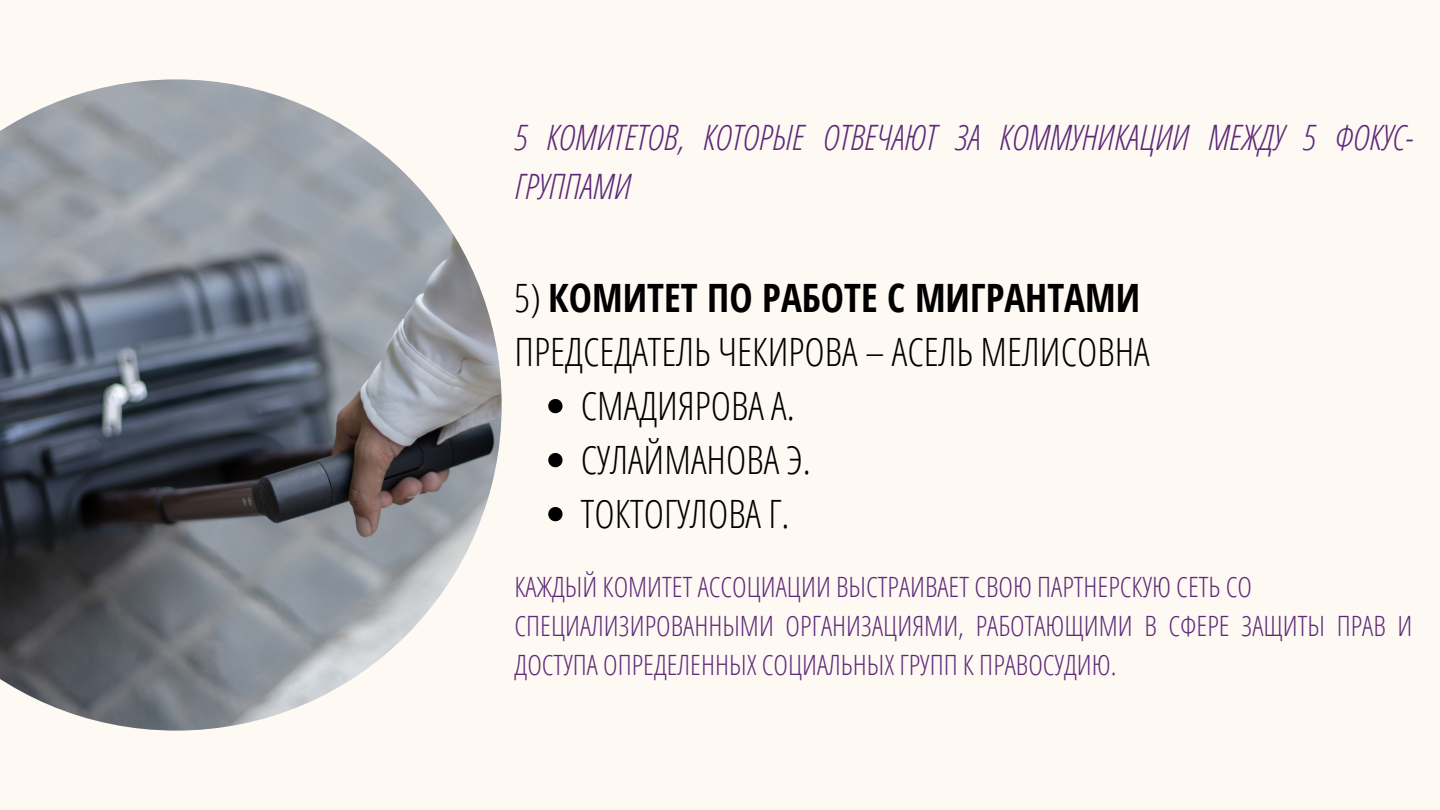
<style>
.page{position:relative;width:1440px;height:810px;background:#fff9f3}
.page>*{position:absolute;margin:0;border:0;box-sizing:border-box;transform-origin:0 0}
.t1{font:300 39.1px "Open Sans Condensed";color:#000}
.t2{font:700 39.1px "Open Sans Condensed";color:#000}
.t3{font:italic 300 35px/48.8px "Open Sans Condensed";color:#5d2a79}
.t4{font:300 28px/39px "Open Sans Condensed";color:#5d2a79}
.s1{font-weight:300}
</style>
<div class="page">
<svg style="left:548px;top:399px;width:15px;height:14px"></svg>
<svg style="left:548px;top:453px;width:15px;height:14px"></svg>
<svg style="left:548px;top:507px;width:15px;height:14px"></svg>
<img style="left:0;top:79px;width:502px;height:652px">
<p class="t3" style="left:515px;top:112px;width:900px">5 КОМИТЕТОВ, КОТОРЫЕ ОТВЕЧАЮТ ЗА КОММУНИКАЦИИ МЕЖДУ 5 ФОКУС-<br>ГРУППАМИ</p>
<p class="t2" style="left:515px;top:270px;width:627px"><span class="s1">5)</span> КОМИТЕТ ПО РАБОТЕ С МИГРАНТАМИ</p>
<p class="t1" style="left:515px;top:324px;width:637px">ПРЕДСЕДАТЕЛЬ ЧЕКИРОВА – АСЕЛЬ МЕЛИСОВНА</p>
<p class="t1" style="left:581px;top:378px;width:215px">СМАДИЯРОВА А.</p>
<p class="t1" style="left:581px;top:432px;width:232px">СУЛАЙМАНОВА Э.</p>
<p class="t1" style="left:581px;top:486px;width:210px">ТОКТОГУЛОВА Г.</p>
<p class="t4" style="left:515px;top:567px;width:739px">КАЖДЫЙ КОМИТЕТ АССОЦИАЦИИ ВЫСТРАИВАЕТ СВОЮ ПАРТНЕРСКУЮ СЕТЬ СО</p>
<p class="t4" style="left:515px;top:606px;width:899px">СПЕЦИАЛИЗИРОВАННЫМИ ОРГАНИЗАЦИЯМИ, РАБОТАЮЩИМИ В СФЕРЕ ЗАЩИТЫ ПРАВ И<br>ДОСТУПА ОПРЕДЕЛЕННЫХ СОЦИАЛЬНЫХ ГРУПП К ПРАВОСУДИЮ.</p>
</div>
